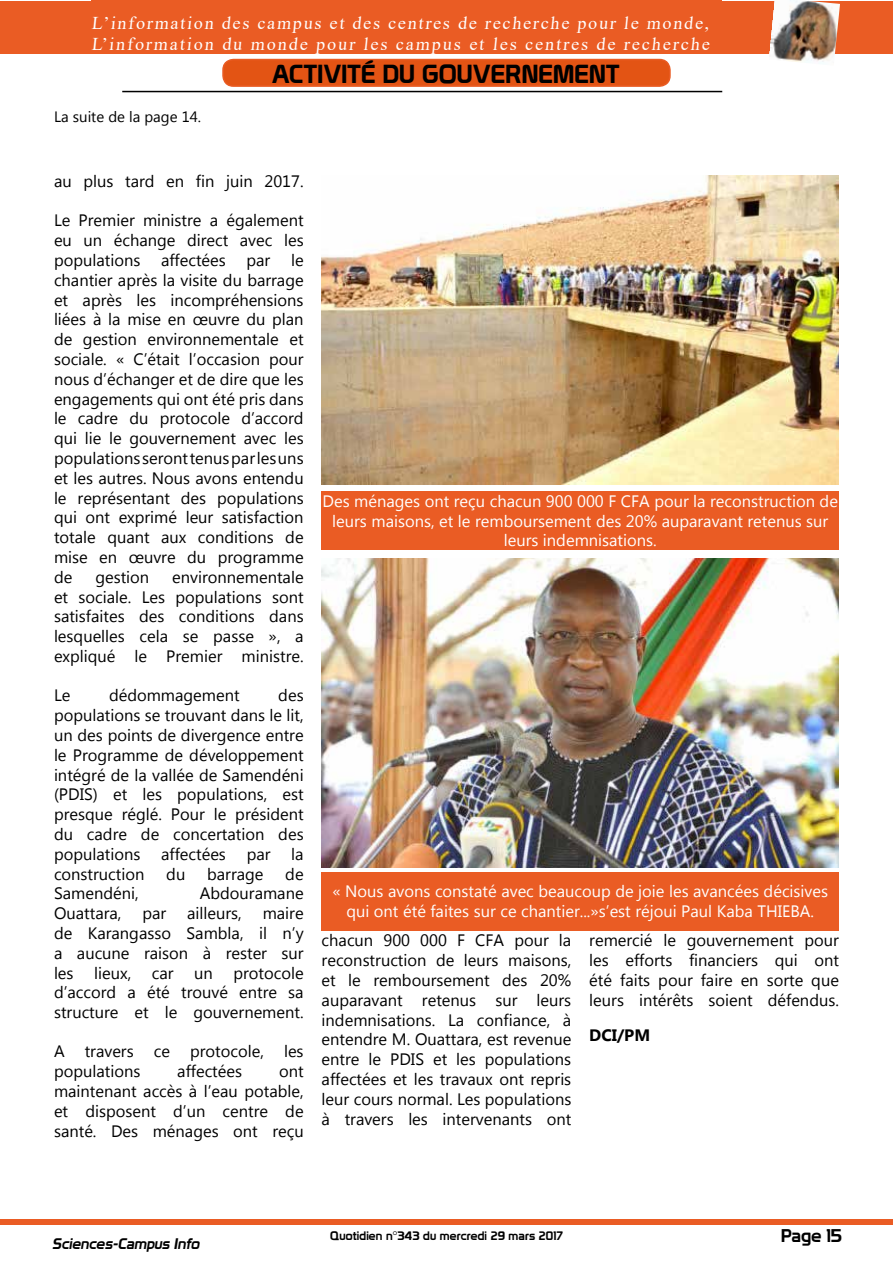
<style>
.page{position:relative;width:893px;height:1263px;background:#fff}
.page>*{position:absolute;margin:0;border:0;box-sizing:border-box;transform-origin:0 0}
.t1{font:25.5px "Prototype";color:#000}
.t2{font:18px/21.6px "Times New Roman";letter-spacing:.105em;color:#fff}
.t3{font:18px "Prototype";color:#000}
.t4{font:16.5px/19.8px "Myanmar Text";color:#000;text-align:justify}
.t5{font:16.5px/19.8px "Myanmar Text";color:#fff;text-align:center}
.t6{font:700 16.5px "Myanmar Text";color:#000}
.t7{font:italic 15px "Prototype";color:#000}
.t8{font:15px "Myanmar Text";color:#000}
.t9{font:12px "Prototype";letter-spacing:.01em;color:#000}
</style>
<div class="page">
<div style="left:0;top:1219px;width:893px;height:6px;background:#ea5c24"></div>
<div style="left:0;top:2px;width:893px;height:52px;background:#ea5c24"></div>
<div style="left:91px;top:0;width:631px;height:51px;background:#ea5c24"></div>
<img style="left:768px;top:0;width:72px;height:64px">
<hr style="left:122px;top:91px;width:600px;height:1px;background:#000">
<div style="left:223px;top:60px;width:447px;height:26px;background:#e35414;border-radius:10px"></div>
<div style="left:222px;top:59px;width:449px;height:28px;border:2px solid #ea5c24;border-radius:10px"></div>
<img style="left:322px;top:176px;width:517px;height:308px">
<div style="left:322px;top:492px;width:517px;height:58px;background:#ea5c24"></div>
<img style="left:322px;top:559px;width:517px;height:308px">
<div style="left:322px;top:872px;width:517px;height:59px;background:#ea5c24"></div>
<p class="t2" style="left:91px;top:11px;width:622px">L’information des campus et des centres de recherche pour le monde,<br>L’information du monde pour les campus et les centres de recherche</p>
<p class="t8" style="left:54px;top:108px;width:149px">La suite de la page 14.</p>
<h1 class="t1" style="left:272px;top:59px;width:350px">ACTIVITÉ DU GOUVERNEMENT</h1>
<p class="t4" style="left:54px;top:171px;width:251px">au plus tard en fin juin 2017.</p>
<p class="t4" style="left:54px;top:211px;width:251px">Le Premier ministre a également eu un échange direct avec les populations</p>
<p class="t4" style="left:161px;top:250px;width:66px">affectées</p>
<p class="t4" style="left:247px;top:250px;width:25px">par</p>
<p class="t4" style="left:54px;top:250px;width:251px;text-indent:237px">le chantier après la visite du barrage et après les incompréhensions liées à la mise en œuvre du plan de gestion environnementale et sociale. « C’était l’occasion pour nous d’échanger et de dire que les engagements qui ont été pris dans le cadre du protocole d’accord qui lie le gouvernement avec les populations seront tenus par les uns et les autres. Nous avons entendu le représentant des populations qui ont exprimé leur satisfaction totale quant aux conditions de mise en œuvre du programme de</p>
<p class="t4" style="left:54px;top:567px;width:251px;text-indent:118px">environnementale et sociale. Les populations sont satisfaites des conditions dans lesquelles cela se passe », a expliqué le Premier ministre.</p>
<p class="t4" style="left:54px;top:686px;width:18px">Le</p>
<p class="t4" style="left:109px;top:686px;width:132px">dédommagement</p>
<p class="t4" style="left:95px;top:567px;width:55px">gestion</p>
<p class="t4" style="left:54px;top:686px;width:251px;text-indent:224px">des populations se trouvant dans le lit, un des points de divergence entre le Programme de développement intégré de la vallée de Samendéni (PDIS) et les populations, est presque réglé. Pour le président du cadre de concertation des populations</p>
<p class="t4" style="left:161px;top:844px;width:66px">affectées</p>
<p class="t4" style="left:247px;top:844px;width:25px">par</p>
<p class="t4" style="left:291px;top:844px;width:14px">la</p>
<p class="t4" style="left:54px;top:864px;width:92px">construction</p>
<p class="t4" style="left:166px;top:864px;width:21px">du</p>
<p class="t4" style="left:207px;top:864px;width:58px">barrage</p>
<p class="t4" style="left:285px;top:864px;width:20px">de</p>
<p class="t4" style="left:54px;top:884px;width:86px">Samendéni,</p>
<p class="t4" style="left:200px;top:884px;width:105px">Abdouramane</p>
<p class="t4" style="left:54px;top:903px;width:69px">Ouattara,</p>
<p class="t4" style="left:142px;top:903px;width:25px">par</p>
<p class="t4" style="left:187px;top:903px;width:56px">ailleurs,</p>
<p class="t4" style="left:54px;top:903px;width:251px;text-indent:209px">maire de Karangasso Sambla, il n’y a aucune raison à rester sur les lieux, car un protocole d’accord a été trouvé entre sa structure et le gouvernement.</p>
<p class="t4" style="left:54px;top:1042px;width:251px">A travers ce protocole, les populations</p>
<p class="t4" style="left:177px;top:1062px;width:66px">affectées</p>
<p class="t4" style="left:54px;top:1062px;width:251px;text-indent:225px">ont maintenant accès à l’eau potable, et disposent d’un centre de santé. Des ménages ont reçu</p>
<p class="t5" style="left:323px;top:491px;width:517px">Des ménages ont reçu chacun 900 000 F CFA pour la reconstruction de leurs maisons, et le remboursement des 20% auparavant retenus sur leurs indemnisations.</p>
<p class="t5" style="left:332px;top:882px;width:497px">« Nous avons constaté avec beaucoup de joie les avancées décisives qui ont été faites sur ce chantier...»s’est réjoui Paul Kaba THIEBA.</p>
<p class="t4" style="left:322px;top:931px;width:251px">chacun 900 000 F CFA pour la reconstruction de leurs maisons, et le remboursement des 20% auparavant retenus sur leurs indemnisations. La confiance, à entendre M. Ouattara, est revenue entre le PDIS et les populations affectées et les travaux ont repris leur cours normal. Les populations à travers les intervenants ont</p>
<p class="t4" style="left:589px;top:931px;width:251px">remercié le gouvernement pour les efforts financiers qui ont été faits pour faire en sorte que leurs intérêts soient défendus.</p>
<p class="t6" style="left:589px;top:1025px;width:62px">DCI/PM</p>
<p class="t7" style="left:52px;top:1234px;width:152px">Sciences-Campus Info</p>
<p class="t3" style="left:781px;top:1225px;width:62px">Page 15</p>
<p class="t9" style="left:330px;top:1228px;width:234px">Quotidien n°343 du mercredi 29 mars 2017</p>
</div>
